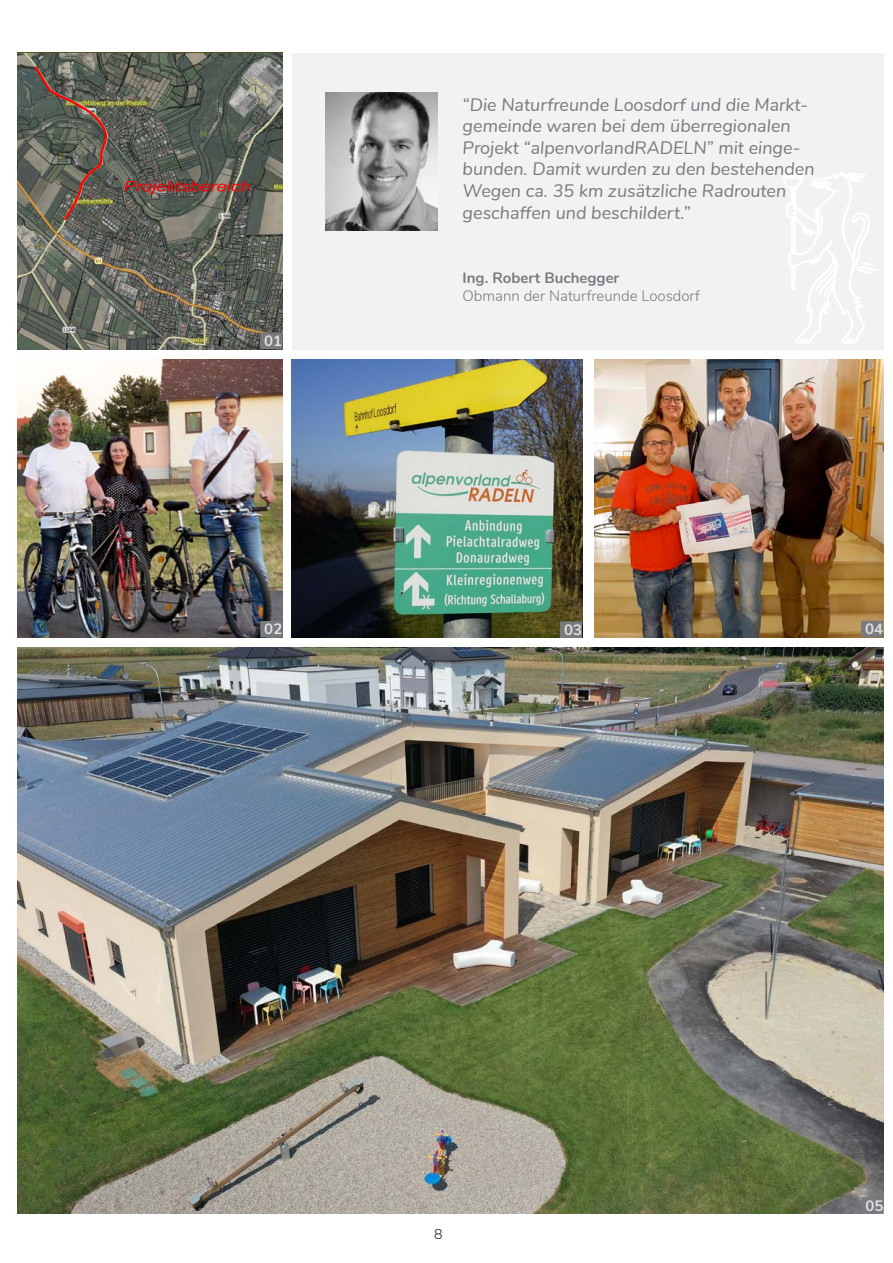
<style>
.page{position:relative;width:893px;height:1263px;background:#fff}
.page>*{position:absolute;margin:0;border:0;box-sizing:border-box;transform-origin:0 0}
.Subtitle_3{font:italic 18px/21.6px "Nunito";color:#787a7d}
.Body_2{font:300 15px "Nunito";color:#787a7d}
.Body_2-2{font:700 15px "Nunito";color:#787a7d}
.Body_2-3{font:700 15px "Nunito";color:#e0e1e3}
.t1{font:300 14.1px "Nunito";color:#231f20}
</style>
<div class="page">
<div style="left:292px;top:53px;width:591px;height:296px;background:#f1f2f3"></div>
<svg style="left:783px;top:159px;width:94px;height:185px"></svg>
<img style="left:18px;top:647px;width:865px;height:567px">
<img style="left:18px;top:359px;width:264px;height:278px">
<img style="left:292px;top:359px;width:290px;height:278px">
<img style="left:326px;top:93px;width:111px;height:137px">
<img style="left:594px;top:359px;width:289px;height:278px">
<svg style="left:18px;top:53px;width:264px;height:296px;background:#63665d"></svg>
<img style="left:33px;top:64px;width:75px;height:158px">
<svg style="left:124px;top:181px;width:125px;height:13px;background:#864943"></svg>
<div style="left:260px;top:332px;width:22px;height:17px;background:#787a7d"></div>
<div style="left:260px;top:621px;width:22px;height:16px;background:#787a7d"></div>
<div style="left:861px;top:1197px;width:22px;height:16px;background:#787a7d"></div>
<div style="left:861px;top:621px;width:22px;height:16px;background:#787a7d"></div>
<div style="left:560px;top:621px;width:22px;height:17px;background:#787a7d"></div>
<p class="Body_2-3" style="left:264px;top:330px;width:19px">01</p>
<p class="Body_2-3" style="left:264px;top:618px;width:20px">02</p>
<p class="Subtitle_3" style="left:463px;top:92px;width:347px">“Die Naturfreunde Loosdorf und die Markt&shy;gemeinde waren bei dem überregionalen</p>
<p class="Subtitle_3" style="left:463px;top:136px;width:339px">Projekt “alpenvorlandRADELN” mit einge-</p>
<p class="Subtitle_3" style="left:463px;top:157px;width:353px">bunden. Damit wurden zu den bestehenden<br>Wegen ca. 35 km zusätzliche Radrouten geschaffen und beschildert.”</p>
<p class="Body_2-2" style="left:463px;top:267px;width:158px">Ing. Robert Buchegger</p>
<p class="Body_2" style="left:463px;top:285px;width:239px">Obmann der Naturfreunde Loosdorf</p>
<p class="Body_2-3" style="left:564px;top:619px;width:19px">03</p>
<p class="Body_2-3" style="left:865px;top:618px;width:19px">04</p>
<p class="t1" style="left:434px;top:1224px;width:10px">8</p>
<p class="Body_2-3" style="left:865px;top:1194px;width:19px">05</p>
</div>
